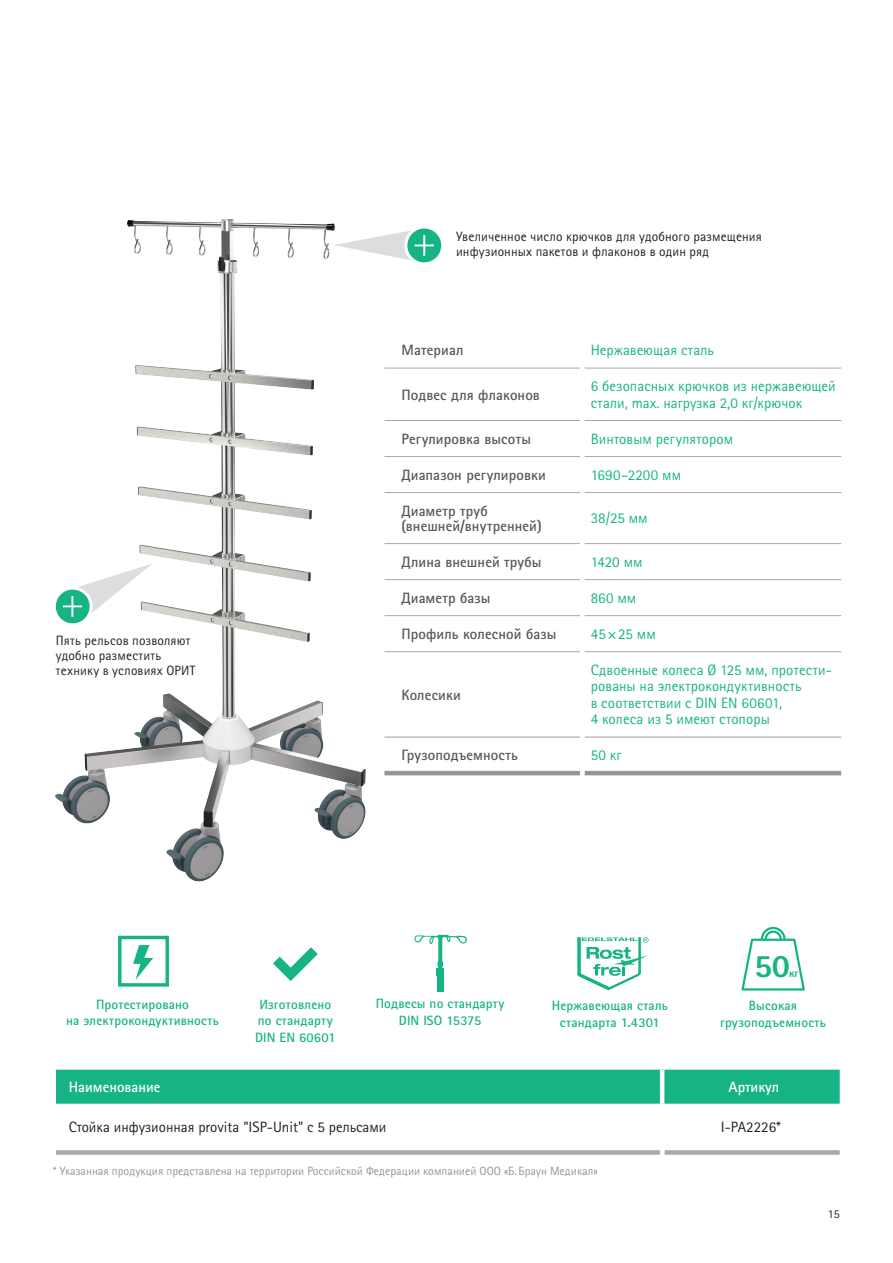
<style>
.page{position:relative;width:893px;height:1263px;background:#fff}
.page>*{position:absolute;margin:0;border:0;box-sizing:border-box;transform-origin:0 0}
.t1{font:800 32.7px "Rotis Sans Serif Pro Cyr";color:#16b484}
.t2{font:15px/16.5px "Rotis Sans Serif Pro Cyr";letter-spacing:.005em;color:#16b484}
.t3{font:700 15px/15px "Rotis Sans Serif Pro Cyr";letter-spacing:.005em;color:#57585a}
.t4{font:15px "Rotis Sans Serif Pro Cyr";color:#231f20}
.t5{font:700 15px "Rotis Sans Serif Pro Cyr";color:#fff}
.t6{font:700 13.5px/16.5px "Rotis Sans Serif Pro Cyr";letter-spacing:.015em;color:#16b484;text-align:center}
.t7{font:13.5px/15px "Rotis Sans Serif Pro Cyr";letter-spacing:.01em;color:#231f20}
.t8{font:12px "Rotis Sans Serif Pro Cyr";color:#939598}
.t9{font:12px "Rotis Sans Serif Pro Cyr";color:#231f20}
.t10{font:800 11.4px "Rotis Sans Serif Pro Cyr";color:#16b484}
</style>
<div class="page">
<img style="left:55px;top:219px;width:311px;height:663px">
<svg style="left:584px;top:367px;width:257px;height:404px"></svg>
<hr style="left:384px;top:368px;width:196px;height:1px;background:#a8a9ad">
<hr style="left:584px;top:368px;width:257px;height:1px;background:#a8a9ad">
<hr style="left:384px;top:420px;width:196px;height:1px;background:#a8a9ad">
<hr style="left:584px;top:420px;width:257px;height:1px;background:#a8a9ad">
<hr style="left:384px;top:456px;width:196px;height:1px;background:#a8a9ad">
<hr style="left:384px;top:492px;width:196px;height:1px;background:#a8a9ad">
<hr style="left:384px;top:543px;width:196px;height:1px;background:#a8a9ad">
<hr style="left:384px;top:579px;width:196px;height:1px;background:#a8a9ad">
<hr style="left:384px;top:615px;width:196px;height:1px;background:#a8a9ad">
<hr style="left:384px;top:651px;width:196px;height:1px;background:#a8a9ad">
<hr style="left:584px;top:456px;width:257px;height:1px;background:#a8a9ad">
<hr style="left:584px;top:492px;width:257px;height:1px;background:#a8a9ad">
<hr style="left:584px;top:543px;width:257px;height:1px;background:#a8a9ad">
<hr style="left:584px;top:579px;width:257px;height:1px;background:#a8a9ad">
<hr style="left:584px;top:615px;width:257px;height:1px;background:#a8a9ad">
<hr style="left:584px;top:651px;width:257px;height:1px;background:#a8a9ad">
<hr style="left:384px;top:736px;width:196px;height:2px;background:#a8a9ad">
<hr style="left:584px;top:736px;width:257px;height:2px;background:#a8a9ad">
<hr style="left:384px;top:771px;width:196px;height:4px;background:#939598">
<hr style="left:584px;top:771px;width:257px;height:4px;background:#939598">
<svg style="left:404px;top:226px;width:40px;height:39px"></svg>
<svg style="left:333px;top:230px;width:101px;height:31px"></svg>
<div style="left:56px;top:1070px;width:784px;height:34px;background:#16b484"></div>
<hr style="left:660px;top:1070px;width:4px;height:34px;background:#fff">
<div style="left:56px;top:1150px;width:604px;height:5px;background:#a8a9ad"></div>
<div style="left:664px;top:1150px;width:176px;height:5px;background:#a8a9ad"></div>
<svg style="left:577px;top:937px;width:71px;height:53px"></svg>
<svg style="left:273px;top:947px;width:45px;height:34px"></svg>
<div style="left:118px;top:936px;width:51px;height:51px;border:3px solid #16b484"></div>
<svg style="left:133px;top:945px;width:20px;height:35px"></svg>
<div style="left:436px;top:969px;width:8px;height:7px;background:#16b484"></div>
<div style="left:437px;top:972px;width:6px;height:19px;background:#16b484"></div>
<svg style="left:414px;top:935px;width:53px;height:34px"></svg>
<svg style="left:55px;top:563px;width:98px;height:65px"></svg>
<svg style="left:741px;top:926px;width:64px;height:65px"></svg>
<p class="t7" style="left:56px;top:633px;width:141px">Пять рельсов позволяют удобно разместить технику в условиях ОРИТ</p>
<p class="t7" style="left:456px;top:229px;width:307px">Увеличенное число крючков для удобного размещения инфузионных пакетов и флаконов в один ряд</p>
<p class="t3" style="left:401px;top:343px;width:64px">Материал</p>
<p class="t2" style="left:591px;top:342px;width:125px">Нержавеющая сталь</p>
<p class="t3" style="left:401px;top:387px;width:140px">Подвес для флаконов</p>
<p class="t2" style="left:591px;top:378px;width:247px">6 безопасных крючков из нержавеющей стали, max. нагрузка 2,0 кг/крючок</p>
<p class="t3" style="left:401px;top:431px;width:131px">Регулировка высоты</p>
<p class="t2" style="left:591px;top:430px;width:144px">Винтовым регулятором</p>
<p class="t3" style="left:401px;top:467px;width:146px">Диапазон регулировки</p>
<p class="t2" style="left:591px;top:466px;width:92px">1690–2200 мм</p>
<p class="t3" style="left:401px;top:503px;width:142px">Диаметр труб (внешней/внутренней)</p>
<p class="t2" style="left:591px;top:510px;width:59px">38/25 мм</p>
<p class="t3" style="left:401px;top:554px;width:142px">Длина внешней трубы</p>
<p class="t2" style="left:591px;top:554px;width:53px">1420 мм</p>
<p class="t3" style="left:401px;top:590px;width:91px">Диаметр базы</p>
<p class="t2" style="left:591px;top:590px;width:47px">860 мм</p>
<p class="t3" style="left:401px;top:626px;width:156px">Профиль колесной базы</p>
<p class="t2" style="left:591px;top:626px;width:67px">45×25 мм</p>
<p class="t3" style="left:401px;top:687px;width:61px">Колесики</p>
<p class="t2" style="left:591px;top:662px;width:243px">Сдвоенные колеса Ø 125 мм, протести&shy;рованы на электрокондуктивность<br>в соответствии с DIN EN 60601,<br>4 колеса из 5 имеют стопоры</p>
<p class="t3" style="left:401px;top:748px;width:118px">Грузоподъемность</p>
<p class="t2" style="left:591px;top:747px;width:32px">50 кг</p>
<h1 class="t1" style="left:754px;top:945px;width:37px">50</h1>
<p class="t10" style="left:789px;top:965px;width:11px">кг</p>
<p class="t6" style="left:255px;top:996px;width:82px">Изготовлено по стандарту<br>DIN EN 60601</p>
<p class="t6" style="left:376px;top:995px;width:130px">Подвесы по стандарту<br>DIN ISO 15375</p>
<p class="t6" style="left:66px;top:996px;width:154px">Протестировано<br>на электрокондуктивность</p>
<p class="t6" style="left:552px;top:997px;width:117px">Нержавеющая сталь стандарта 1.4301</p>
<p class="t6" style="left:720px;top:997px;width:107px">Высокая грузоподъемность</p>
<p class="t5" style="left:69px;top:1077px;width:93px">Наименование</p>
<p class="t5" style="left:729px;top:1077px;width:52px">Артикул</p>
<p class="t4" style="left:69px;top:1118px;width:319px">Стойка инфузионная provita "ISP-Unit" с 5 рельсами</p>
<p class="t4" style="left:721px;top:1118px;width:61px">I-PA2226*</p>
<p class="t8" style="left:53px;top:1164px;width:546px">* Указанная продукция представлена на территории Российской Федерации компанией ООО «Б.Браун Медикал»</p>
<p class="t9" style="left:828px;top:1207px;width:13px">15</p>
</div>
